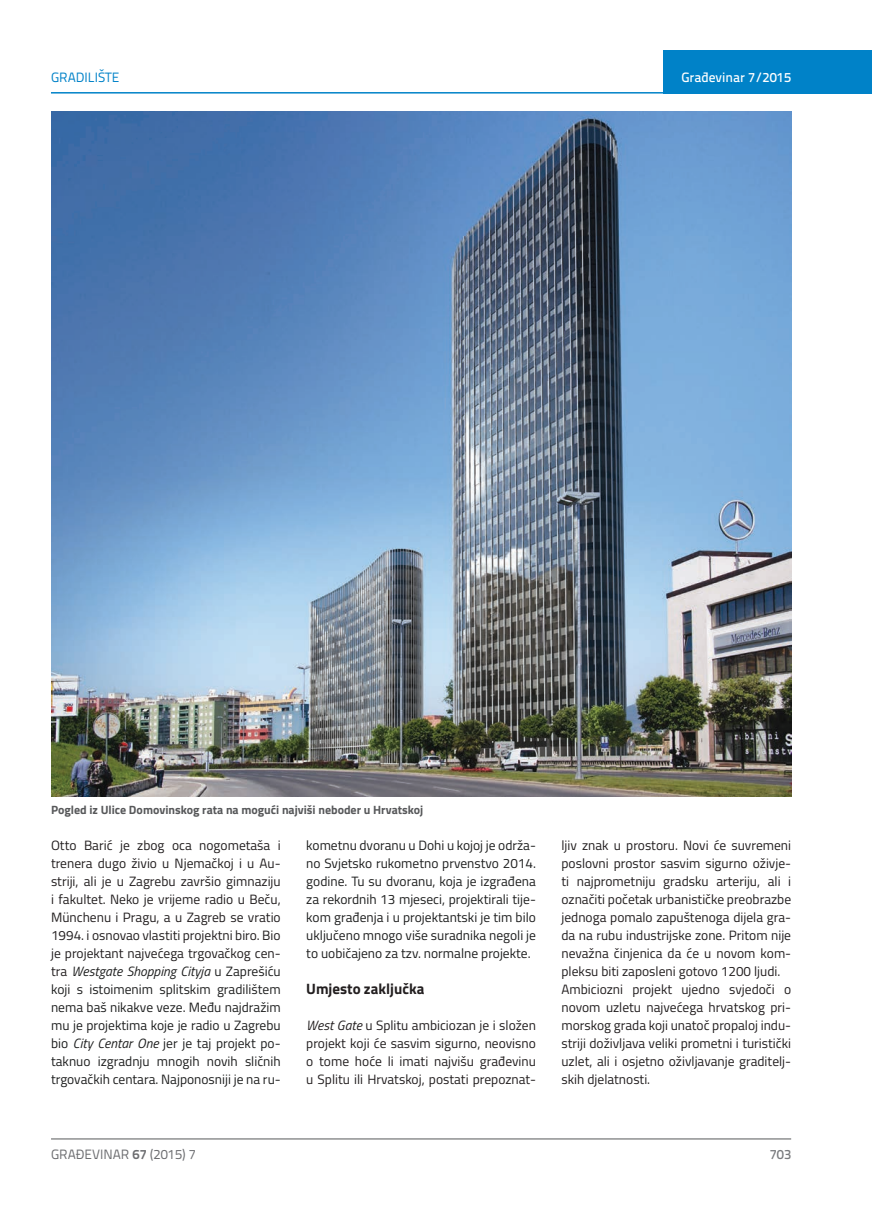
<style>
.page{position:relative;width:872px;height:1212px;background:#fff}
.page>*{position:absolute;margin:0;border:0;box-sizing:border-box;transform-origin:0 0}
.t1{font:700 15px "Titillium";color:#231f20}
.t2{font:13.5px/18px "Titillium";color:#231f20;text-align:justify}
.t3{font:13.5px/18px "Titillium";color:#1f2020;text-align:justify}
.t4{font:13.5px "Titillium Text 22 L";color:#6c6d70}
.t5{font:500 13.5px "Titillium Text 22 L";color:#fff}
.t6{font:13.5px "Titillium Text 22 L";color:#0082c8}
.t7{font:500 13.5px "Titillium Text 22 L";color:#787a7d}
.t8{font:700 12px "Titillium";color:#57585a}
.s1{font-style:italic;color:#1f2020}
.s2{color:#1f2020}
.s3{font-style:italic}
.s4{font-weight:700}
</style>
<div class="page">
<hr style="left:51px;top:1139px;width:740px;height:1px;background:#57585a">
<div style="left:663px;top:50px;width:209px;height:44px;background:#0082c8"></div>
<hr style="left:51px;top:92px;width:821px;height:2px;background:#0082c8">
<img style="left:51px;top:112px;width:740px;height:684px">
<p class="t6" style="left:51px;top:68px;width:70px">GRADILIŠTE</p>
<p class="t5" style="left:681px;top:67px;width:111px">Građevinar 7/2015</p>
<p class="t8" style="left:51px;top:801px;width:374px">Pogled iz Ulice Domovinskog rata na mogući najviši neboder u Hrvatskoj</p>
<p class="t2" style="left:51px;top:836px;width:231px">Otto Barić je zbog oca nogometaša i trenera dugo živio u Njemačkoj i u Au&shy;striji, ali je u Zagrebu završio gimnaziju i fakultet. Neko je vrijeme radio u Beču, Münchenu i Pragu, a u Zagreb se vratio 1994. i osnovao vlastiti projektni biro. Bio je projektant najvećega trgovačkog cen&shy;tra <span class="s1">Westgate Shopping Cityja</span> <span class="s2">u Zaprešiću koji s istoimenim splitskim gradilištem nema baš nikakve veze. Među najdražim mu je projektima koje je radio u Zagrebu bio</span> <span class="s1">City Centar One</span> <span class="s2">jer je taj projekt po&shy;taknuo izgradnju mnogih novih sličnih trgovačkih centara. Najponosniji je na ru-</span></p>
<p class="t3" style="left:306px;top:836px;width:231px">kometnu dvoranu u Dohi u kojoj je održa&shy;no Svjetsko rukometno prvenstvo 2014. godine. Tu su dvoranu, koja je izgrađena za rekordnih 13 mjeseci, projektirali tije&shy;kom građenja i u projektantski je tim bilo uključeno mnogo više suradnika negoli je to uobičajeno za tzv. normalne projekte.</p>
<p class="t1" style="left:306px;top:977px;width:120px">Umjesto zaključka</p>
<p class="t2" style="left:306px;top:1016px;width:231px"><span class="s3">West Gate</span> u Splitu ambiciozan je i složen projekt koji će sasvim sigurno, neovisno o tome hoće li imati najvišu građevinu u Splitu ili Hrvatskoj, postati prepoznat-</p>
<p class="t2" style="left:561px;top:836px;width:231px;text-align:left">ljiv znak u prostoru. Novi će suvremeni poslovni prostor sasvim sigurno oživje&shy;ti najprometniju gradsku arteriju, ali i označiti početak urbanističke preobrazbe jednoga pomalo zapuštenoga dijela gra&shy;da na rubu industrijske zone. Pritom nije nevažna činjenica da će u novom kom&shy;pleksu biti zaposleni gotovo 1200 ljudi.<br>Ambiciozni projekt ujedno svjedoči o novom uzletu najvećega hrvatskog pri&shy;morskog grada koji unatoč propaloj indu&shy;striji doživljava veliki prometni i turistički uzlet, ali i osjetno oživljavanje graditelj&shy;skih djelatnosti.</p>
<p class="t4" style="left:51px;top:1144px;width:146px">GRAĐEVINAR <span class="s4">67</span> (2015) 7</p>
<p class="t7" style="left:769px;top:1144px;width:23px">703</p>
</div>
